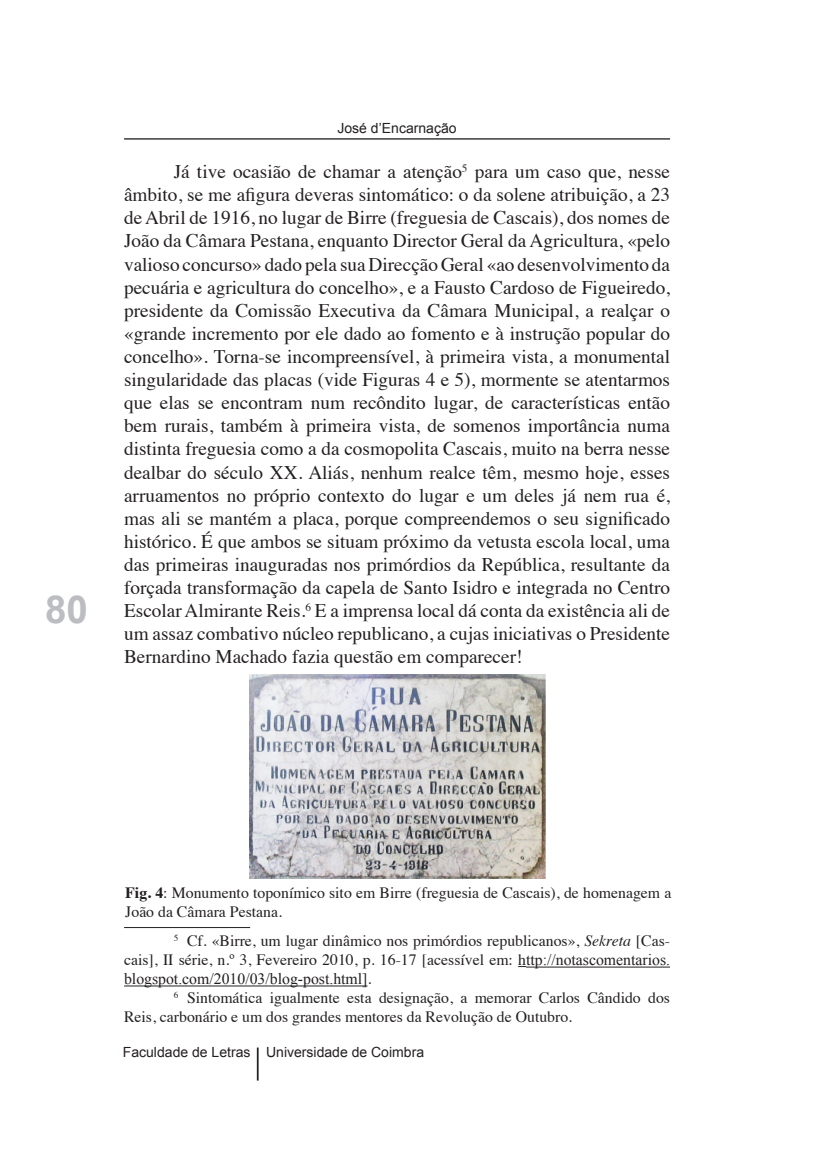
<style>
.page{position:relative;width:814px;height:1161px;background:#fff}
.page>*{position:absolute;margin:0;border:0;box-sizing:border-box;transform-origin:0 0}
.t1{font:700 38.5px "Arial";color:#bcbdc0}
.t2{font:19.25px/23.1px "Times";color:#231f20;text-align:justify}
.t3{font:15.75px/18.9px "Times";color:#231f20}
.t4{font:15.75px "Times New Roman";color:#231f20}
.t5{font:14px "Arial";color:#231f20}
.s1{font-weight:700}
.s2{font-style:italic}
.s3{font-family:"Times New Roman"}
.s4{font-family:"Times"}
</style>
<div class="page">
<hr style="left:124px;top:138px;width:546px;height:2px;background:#231f20">
<hr style="left:257px;top:1047px;width:1px;height:33px;background:#231f20">
<hr style="left:124px;top:927px;width:126px;height:1px;background:#231f20">
<hr style="left:526px;top:967px;width:144px;height:1px;background:#231f20">
<hr style="left:124px;top:985px;width:243px;height:1px;background:#231f20">
<img style="left:250px;top:675px;width:296px;height:204px">
<h1 class="t1" style="left:45px;top:588px;width:44px">80</h1>
<p class="t5" style="left:337px;top:120px;width:121px">José d’Encarnação</p>
<p class="t2" style="left:124px;top:162px;width:547px;text-indent:50px">Já tive ocasião de chamar a atenção<sup>5</sup> para um caso que, nesse âmbito, se me afigura deveras sintomático: o da solene atribuição, a 23 de Abril de 1916, no lugar de Birre (freguesia de Cascais), dos nomes de João da Câmara Pestana, enquanto Director Geral da Agricultura, «pelo valioso concurso» dado pela sua Direcção Geral «ao desenvolvimento da pecuária e agricultura do concelho», e a Fausto Cardoso de Figueiredo, presidente da Comissão Executiva da Câmara Municipal, a realçar o «grande incremento por ele dado ao fomento e à instrução popular do concelho». Torna-se incompreensível, à primeira vista, a monumental singularidade das placas (vide Figuras 4 e 5), mormente se atentarmos que elas se encontram num recôndito lugar, de características então bem rurais, também à primeira vista, de somenos importância numa distinta freguesia como a da cosmopolita Cascais, muito na berra nesse dealbar do século XX. Aliás, nenhum realce têm, mesmo hoje, esses arruamentos no próprio contexto do lugar e um deles já nem rua é, mas ali se mantém a placa, porque compreendemos o seu significado histórico. É que ambos se situam próximo da vetusta escola local, uma das primeiras inauguradas nos primórdios da República, resultante da forçada transformação da capela de Santo Isidro e integrada no Centro Escolar Almirante Reis.<sup>6</sup> E a imprensa local dá conta da existência ali de um assaz combativo núcleo republicano, a cujas iniciativas o Presidente Bernardino Machado fazia questão em comparecer!</p>
<p class="t3" style="left:125px;top:885px;width:547px"><span class="s1">Fig. 4</span>: Monumento toponímico sito em Birre (freguesia de Cascais), de homenagem a<br>João da Câmara Pestana.</p>
<p class="t3" style="left:124px;top:933px;width:547px;text-align:right"><sup>5</sup> Cf. «Birre, um lugar dinâmico nos primórdios republicanos», <span class="s2">Sekreta</span> [Cas-<br>cais], II série, n.º 3, Fevereiro 2010, p. 16-17 [acessível em: h<span class="s3">ttp://notascomentarios.</span></p>
<p class="t4" style="left:124px;top:970px;width:249px">blogspot.com/2010/03/blog-post.html]<span class="s4">.</span></p>
<p class="t3" style="left:124px;top:990px;width:547px;text-indent:50px"><sup>6</sup> Sintomática igualmente esta designação, a memorar Carlos Cândido dos<br>Reis, carbonário e um dos grandes mentores da Revolução de Outubro.</p>
<p class="t5" style="left:123px;top:1044px;width:303px">Faculdade de Letras Universidade de Coimbra</p>
</div>
